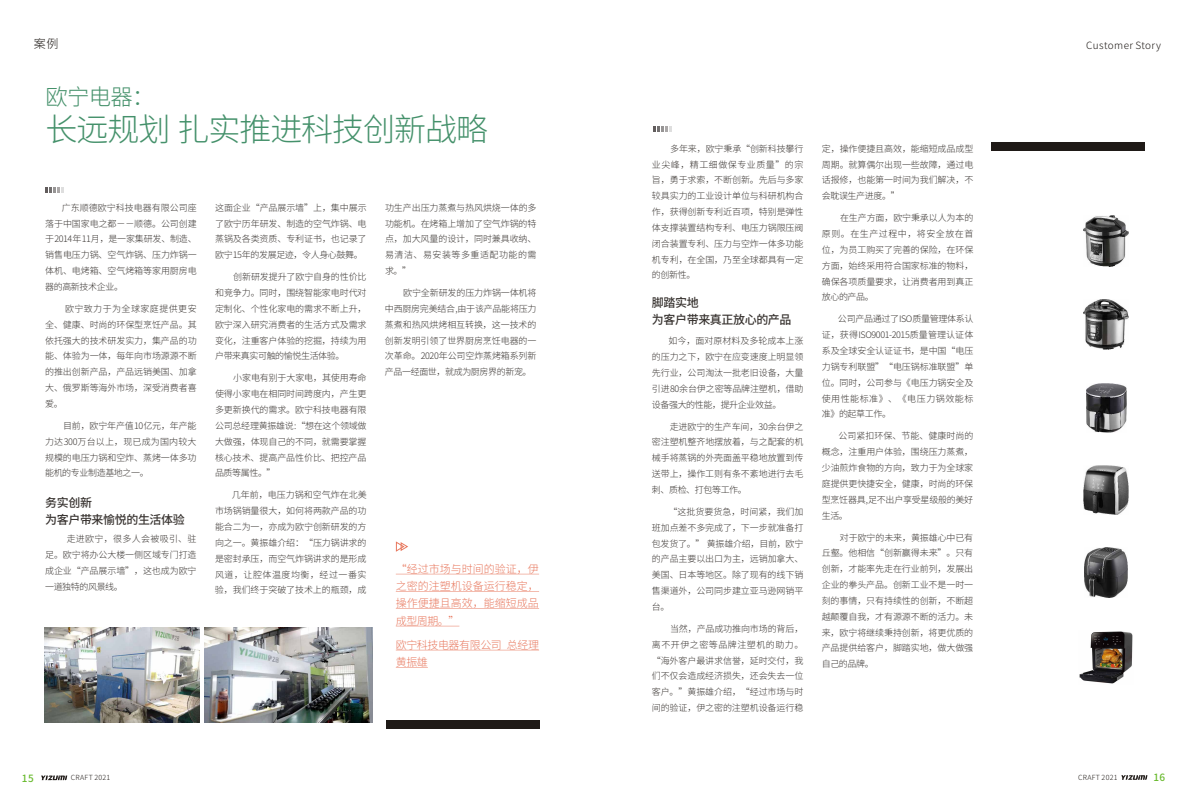
<style>
.page{position:relative;width:1191px;height:808px;background:#fff}
.page>*{position:absolute;margin:0;border:0;box-sizing:border-box;transform-origin:0 0}
.t1{font:300 32px "Source Han Sans CN";letter-spacing:-.035em;color:#45916b}
.t2{font:300 22.4px "Source Han Sans CN";color:#45916b}
.t3{font:500 12.1px/16.6px "Source Han Sans CN";letter-spacing:-.035em;color:#383330}
.t4{font:500 12px/16.5px "Source Han Sans CN";letter-spacing:-.035em;color:#383330}
.t5{font:300 12px "Source Han Sans CN";color:#1f1a17}
.t6{font:300 11px/17.3px "Source Han Sans CN";color:#e8785e;text-align:justify}
.t7{font:300 11px/17.3px "Source Han Sans CN";letter-spacing:-.04em;color:#e8785e}
.t8{font:300 10px "Source Han Sans CN";letter-spacing:.045em;color:#1f1a17}
.t9{font:500 10px "Source Han Sans CN";color:#69ba2e}
.t10{font:300 9px/15.8px "Source Han Sans CN";letter-spacing:-.01em;color:#383330;text-align:justify}
.t11{font:300 9px "Source Han Sans CN";letter-spacing:-.045em;color:#383330}
.t12{font:300 9px "Source Han Sans CN";letter-spacing:-.03em;color:#383330}
.t13{font:300 9px "Source Han Sans CN";letter-spacing:.055em;color:#383330}
.t14{font:300 9px/15.8px "Source Han Sans CN";letter-spacing:-.04em;color:#383330;text-align:right}
.t15{font:300 9px "Source Han Sans CN";letter-spacing:.02em;color:#383330}
.t16{font:300 9px "Source Han Sans CN";letter-spacing:.05em;color:#383330}
.t17{font:300 9px "Source Han Sans CN";letter-spacing:.035em;color:#383330}
.t18{font:300 7.1px "Source Han Sans CN";letter-spacing:.045em;color:#1f1a17}
</style>
<div class="page">
<svg style="left:41px;top:775px;width:26px;height:5px"></svg>
<svg style="left:1121px;top:775px;width:26px;height:5px"></svg>
<svg style="left:46px;top:187px;width:18px;height:6px"></svg>
<svg style="left:653px;top:126px;width:18px;height:6px"></svg>
<img style="left:1084px;top:299px;width:44px;height:51px">
<img style="left:1083px;top:215px;width:45px;height:51px">
<img style="left:1086px;top:383px;width:40px;height:50px">
<img style="left:1083px;top:466px;width:45px;height:48px">
<img style="left:1084px;top:547px;width:43px;height:51px">
<img style="left:1079px;top:631px;width:54px;height:53px">
<img style="left:44px;top:627px;width:155px;height:95px">
<img style="left:204px;top:628px;width:168px;height:94px">
<div style="left:992px;top:142px;width:153px;height:8px;background:#1f1a17"></div>
<div style="left:386px;top:720px;width:153px;height:9px;background:#1f1a17"></div>
<hr style="left:396px;top:574px;width:143px;height:1px;background:#e8785e">
<hr style="left:396px;top:591px;width:143px;height:1px;background:#e8785e">
<hr style="left:396px;top:608px;width:143px;height:1px;background:#e8785e">
<hr style="left:396px;top:626px;width:63px;height:1px;background:#e8785e">
<hr style="left:396px;top:650px;width:143px;height:1px;background:#e8785e">
<hr style="left:396px;top:667px;width:32px;height:1px;background:#e8785e">
<svg style="left:395px;top:541px;width:13px;height:11px"></svg>
<h3 class="t5" style="left:34px;top:37px;width:26px">案例</h3>
<p class="t8" style="left:1086px;top:40px;width:76px">Customer Story</p>
<h2 class="t2" style="left:46px;top:85px;width:110px">欧宁电器：</h2>
<h1 class="t1" style="left:46px;top:113px;width:444px">长远规划 扎实推进科技创新战略</h1>
<p class="t10" style="left:62px;top:199px;width:136px">广东顺德欧宁科技电器有限公司座</p>
<p class="t10" style="left:215px;top:199px;width:153px">这面企业“产品展示墙”上，集中展示</p>
<p class="t10" style="left:385px;top:199px;width:153px">功生产出压力蒸煮与热风烘烧一体的多</p>
<p class="t10" style="left:45px;top:215px;width:153px">落于中国家电之都－－顺德。公司创建</p>
<p class="t10" style="left:215px;top:215px;width:153px">了欧宁历年研发、制造的空气炸锅、电</p>
<p class="t10" style="left:385px;top:215px;width:153px">功能机。在烤箱上增加了空气炸锅的特</p>
<p class="t10" style="left:45px;top:231px;width:153px">于2014年11月，是一家集研发、制造、</p>
<p class="t10" style="left:215px;top:231px;width:153px">蒸锅及各类资质、专利证书，也记录了</p>
<p class="t10" style="left:385px;top:231px;width:153px">点，加大风量的设计，同时兼具收纳、</p>
<p class="t10" style="left:45px;top:247px;width:153px">销售电压力锅、空气炸锅、压力炸锅一</p>
<p class="t11" style="left:215px;top:250px;width:149px">欧宁15年的发展足迹，令人身心鼓舞。</p>
<p class="t13" style="left:385px;top:250px;width:153px">易清洁、易安装等多重适配功能的需</p>
<p class="t10" style="left:45px;top:263px;width:153px">体机、电烤箱、空气烤箱等家用厨房电</p>
<p class="t10" style="left:385px;top:263px;width:28px">求。”</p>
<p class="t10" style="left:233px;top:269px;width:135px">创新研发提升了欧宁自身的性价比</p>
<p class="t11" style="left:45px;top:282px;width:79px">器的高新技术企业。</p>
<p class="t10" style="left:215px;top:285px;width:153px">和竞争力。同时，围绕智能家电时代对</p>
<p class="t10" style="left:403px;top:285px;width:135px">欧宁全新研发的压力炸锅一体机将</p>
<p class="t16" style="left:65px;top:304px;width:133px">欧宁致力于为全球家庭提供更安</p>
<p class="t10" style="left:215px;top:301px;width:153px">定制化、个性化家电的需求不断上升，</p>
<p class="t12" style="left:385px;top:304px;width:153px">中西厨房完美结合,由于该产品能将压力</p>
<p class="t10" style="left:45px;top:316px;width:153px">全、健康、时尚的环保型烹饪产品。其</p>
<p class="t10" style="left:215px;top:316px;width:153px">欧宁深入研究消费者的生活方式及需求</p>
<p class="t10" style="left:385px;top:316px;width:153px">蒸煮和热风烘烤相互转换，这一技术的</p>
<p class="t10" style="left:45px;top:332px;width:153px">依托强大的技术研发实力，集产品的功</p>
<p class="t10" style="left:215px;top:332px;width:153px">变化，注重客户体验的挖掘，持续为用</p>
<p class="t10" style="left:385px;top:332px;width:153px">创新发明引领了世界厨房烹饪电器的一</p>
<p class="t10" style="left:45px;top:348px;width:153px">能、体验为一体，每年向市场源源不断</p>
<p class="t11" style="left:215px;top:351px;width:131px">户带来真实可触的愉悦生活体验。</p>
<p class="t10" style="left:385px;top:348px;width:153px">次革命。2020年公司空炸蒸烤箱系列新</p>
<p class="t10" style="left:45px;top:364px;width:153px">的推出创新产品，产品远销美国、加拿</p>
<p class="t11" style="left:385px;top:367px;width:148px">产品一经面世，就成为厨房界的新宠。</p>
<p class="t10" style="left:233px;top:370px;width:135px">小家电有别于大家电，其使用寿命</p>
<p class="t10" style="left:45px;top:380px;width:153px">大、俄罗斯等海外市场，深受消费者喜</p>
<p class="t10" style="left:215px;top:386px;width:153px">使得小家电在相同时间跨度内，产生更</p>
<p class="t10" style="left:45px;top:396px;width:19px">爱。</p>
<p class="t10" style="left:215px;top:402px;width:153px">多更新换代的需求。欧宁科技电器有限</p>
<p class="t10" style="left:63px;top:418px;width:135px">目前，欧宁年产值10亿元，年产能</p>
<p class="t12" style="left:215px;top:421px;width:153px">公司总经理黄振雄说:“想在这个领域做</p>
<p class="t15" style="left:45px;top:437px;width:153px">力达300万台以上，现已成为国内较大</p>
<p class="t10" style="left:215px;top:433px;width:153px">大做强，体现自己的不同，就需要掌握</p>
<p class="t10" style="left:45px;top:449px;width:153px">规模的电压力锅和空炸、蒸烤一体多功</p>
<p class="t10" style="left:215px;top:449px;width:153px">核心技术、提高产品性价比、把控产品</p>
<p class="t11" style="left:45px;top:468px;width:105px">能机的专业制造基地之一。</p>
<p class="t10" style="left:215px;top:465px;width:62px">品质等属性。”</p>
<p class="t10" style="left:215px;top:487px;width:153px;text-indent:17px">几年前，电压力锅和空气炸在北美市场锅销量很大，如何将两款产品的功能合二为一，亦成为欧宁创新研发的方</p>
<p class="t17" style="left:67px;top:534px;width:131px">走进欧宁，很多人会被吸引、驻</p>
<p class="t10" style="left:215px;top:535px;width:153px">向之一。黄振雄介绍：“压力锅讲求的</p>
<p class="t10" style="left:45px;top:547px;width:153px">足。欧宁将办公大楼一侧区域专门打造</p>
<p class="t10" style="left:215px;top:550px;width:153px">是密封承压，而空气炸锅讲求的是形成</p>
<p class="t10" style="left:45px;top:563px;width:153px">成企业“产品展示墙”，这也成为欧宁</p>
<p class="t13" style="left:215px;top:570px;width:153px">风道，让腔体温度均衡，经过一番实</p>
<p class="t11" style="left:45px;top:582px;width:79px">一道独特的风景线。</p>
<p class="t10" style="left:215px;top:582px;width:153px">验，我们终于突破了技术上的瓶颈，成</p>
<h3 class="t4" style="left:45px;top:494px;width:141px">务实创新<br>为客户带来愉悦的生活体验</h3>
<p class="t6" style="left:396px;top:560px;width:144px">“经过市场与时间的验证，伊之密的注塑机设备运行稳定，操作便捷且高效，能缩短成品成型周期。”</p>
<p class="t7" style="left:396px;top:636px;width:145px">欧宁科技电器有限公司 总经理黄振雄</p>
<p class="t10" style="left:652px;top:140px;width:153px;text-indent:18px">多年来，欧宁秉承“创新科技攀行业尖峰，精工细做保专业质量”的宗旨，勇于求索，不断创新。先后与多家较具实力的工业设计单位与科研机构合作，获得创新专利近百项，特别是弹性体支撑装置结构专利、电压力锅限压阀闭合装置专利、压力与空炸一体多功能机专利，在全国，乃至全球都具有一定的创新性。</p>
<h3 class="t3" style="left:652px;top:294px;width:141px">脚踏实地<br>为客户带来真正放心的产品</h3>
<p class="t10" style="left:668px;top:333px;width:136px">如今，面对原材料及多轮成本上涨</p>
<p class="t10" style="left:652px;top:349px;width:153px">的压力之下，欧宁在应变速度上明显领</p>
<p class="t10" style="left:652px;top:365px;width:153px">先行业，公司淘汰一批老旧设备，大量</p>
<p class="t10" style="left:652px;top:380px;width:153px">引进80余台伊之密等品牌注塑机，借助</p>
<p class="t11" style="left:652px;top:400px;width:131px">设备强大的性能，提升企业效益。</p>
<p class="t10" style="left:670px;top:418px;width:135px">走进欧宁的生产车间，30余台伊之</p>
<p class="t10" style="left:652px;top:434px;width:153px">密注塑机整齐地摆放着，与之配套的机</p>
<p class="t10" style="left:652px;top:450px;width:153px">械手将蒸锅的外壳面盖平稳地放置到传</p>
<p class="t10" style="left:652px;top:466px;width:153px">送带上，操作工则有条不紊地进行去毛</p>
<p class="t10" style="left:652px;top:482px;width:97px">刺、质检、打包等工作。</p>
<p class="t10" style="left:822px;top:140px;width:153px">定，操作便捷且高效，能缩短成品成型周期。就算偶尔出现一些故障，通过电话报修，也能第一时间为我们解决，不会耽误生产进度。”</p>
<p class="t10" style="left:822px;top:210px;width:153px;text-indent:18px">在生产方面，欧宁秉承以人为本的原则。在生产过程中，将安全放在首位，为员工购买了完善的保险，在环保方面，始终采用符合国家标准的物料，确保各项质量要求，让消费者用到真正放心的产品。</p>
<p class="t14" style="left:822px;top:311px;width:153px">公司产品通过了ISO质量管理体系认<br>证，获得ISO9001-2015质量管理认证体</p>
<p class="t10" style="left:822px;top:343px;width:153px">系及全球安全认证证书，是中国“电压</p>
<p class="t10" style="left:822px;top:359px;width:153px">力锅专利联盟”“电压锅标准联盟”单</p>
<p class="t10" style="left:822px;top:374px;width:153px">位。同时，公司参与《电压力锅安全及</p>
<p class="t13" style="left:822px;top:394px;width:153px">使用性能标准》、《电压力锅效能标</p>
<p class="t10" style="left:830px;top:406px;width:10px">》</p>
<p class="t10" style="left:821px;top:406px;width:71px">准 的起草工作。</p>
<p class="t10" style="left:838px;top:428px;width:136px">公司紧扣环保、节能、健康时尚的</p>
<p class="t10" style="left:821px;top:444px;width:153px">概念，注重用户体验，围绕压力蒸煮，</p>
<p class="t10" style="left:821px;top:460px;width:153px">少油煎炸食物的方向，致力于为全球家</p>
<p class="t10" style="left:821px;top:476px;width:153px">庭提供更快捷安全，健康，时尚的环保</p>
<p class="t12" style="left:821px;top:495px;width:153px">型烹饪器具,足不出户享受星级般的美好</p>
<p class="t10" style="left:668px;top:504px;width:136px">“这批货要货急，时间紧，我们加</p>
<p class="t10" style="left:821px;top:507px;width:28px">生活。</p>
<p class="t10" style="left:652px;top:519px;width:153px">班加点差不多完成了，下一步就准备打</p>
<p class="t10" style="left:840px;top:529px;width:135px">对于欧宁的未来，黄振雄心中已有</p>
<p class="t12" style="left:652px;top:539px;width:153px">包发货了。” 黄振雄介绍，目前，欧宁</p>
<p class="t10" style="left:821px;top:545px;width:153px">丘壑。他相信“创新赢得未来”。只有</p>
<p class="t10" style="left:652px;top:551px;width:153px">的产品主要以出口为主，远销加拿大、</p>
<p class="t10" style="left:821px;top:561px;width:153px">创新，才能率先走在行业前列，发展出</p>
<p class="t10" style="left:652px;top:567px;width:153px">美国、日本等地区。除了现有的线下销</p>
<p class="t10" style="left:821px;top:577px;width:153px">企业的拳头产品。创新工业不是一时一</p>
<p class="t10" style="left:652px;top:583px;width:153px">售渠道外，公司同步建立亚马逊网销平</p>
<p class="t10" style="left:821px;top:592px;width:153px">刻的事情，只有持续性的创新，不断超</p>
<p class="t10" style="left:652px;top:599px;width:19px">台。</p>
<p class="t10" style="left:821px;top:608px;width:153px">越颠覆自我，才有源源不断的活力。未</p>
<p class="t10" style="left:670px;top:621px;width:135px">当然，产品成功推向市场的背后，</p>
<p class="t10" style="left:821px;top:624px;width:153px">来，欧宁将继续秉持创新，将更优质的</p>
<p class="t13" style="left:652px;top:640px;width:153px">离不开伊之密等品牌注塑机的助力。</p>
<p class="t10" style="left:821px;top:640px;width:153px">产品提供给客户，脚踏实地，做大做强</p>
<p class="t10" style="left:652px;top:652px;width:153px">“海外客户最讲求信誉，延时交付，我</p>
<p class="t10" style="left:821px;top:656px;width:54px">自己的品牌。</p>
<p class="t10" style="left:652px;top:668px;width:153px">们不仅会造成经济损失，还会失去一位客户。”黄振雄介绍，“经过市场与时间的验证，伊之密的注塑机设备运行稳</p>
<p class="t9" style="left:22px;top:773px;width:13px">15</p>
<p class="t18" style="left:71px;top:774px;width:41px">CRAFT 2021</p>
<p class="t18" style="left:1078px;top:774px;width:41px">CRAFT 2021</p>
<p class="t9" style="left:1153px;top:772px;width:13px">16</p>
</div>
